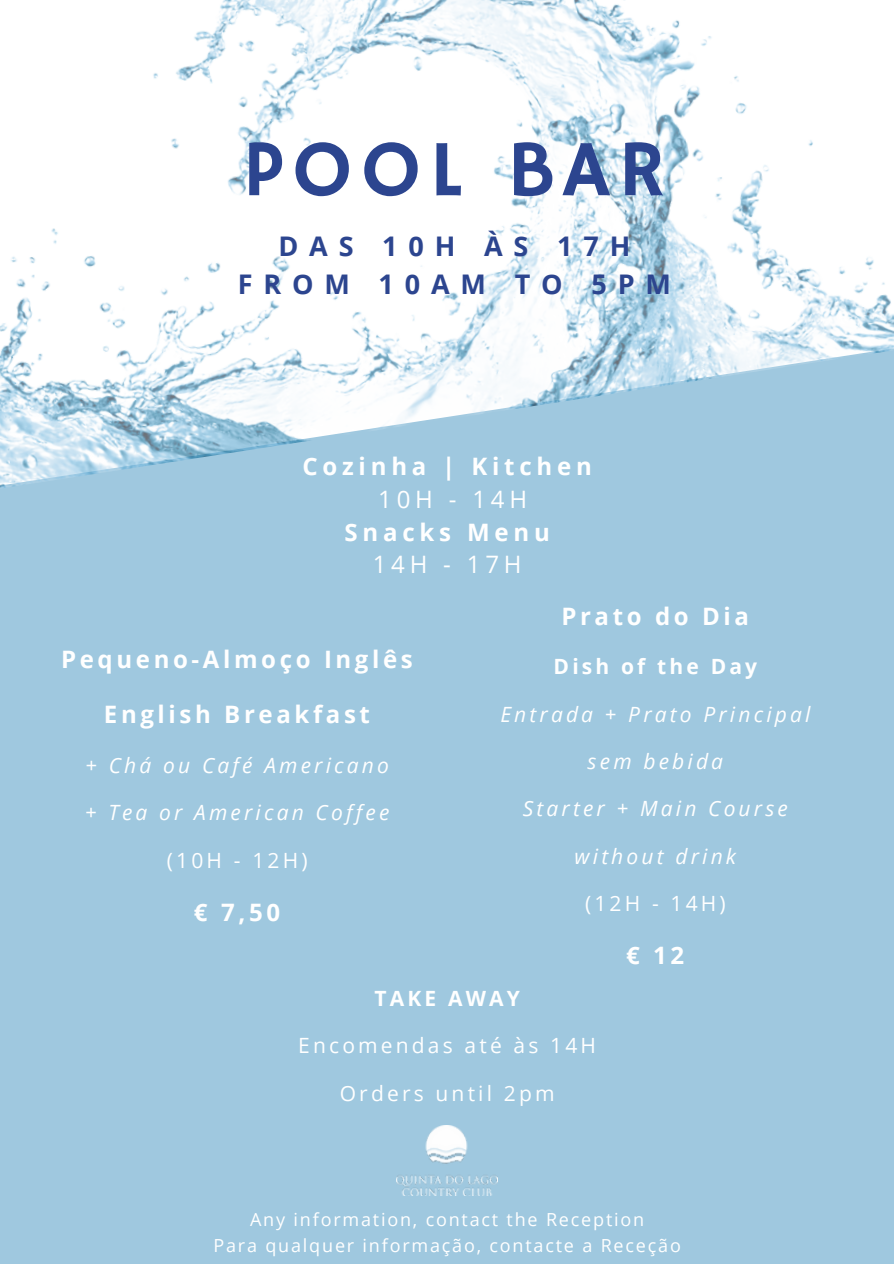
<style>
.page{position:relative;width:894px;height:1264px;background:#fff}
.page>*{position:absolute;margin:0;border:0;box-sizing:border-box;transform-origin:0 0}
.t1{font:79.95px "Hammersmith One";letter-spacing:.11em;color:#2c458f}
.t2{font:700 27px/37.3px "Open Sans";letter-spacing:.4em;color:#2c458f;text-align:center}
.t3{font:700 24px "Open Sans";letter-spacing:.15em;color:#fff}
.t4{font:700 24px "Open Sans";letter-spacing:.2em;color:#fff}
.t5{font:24px "Open Sans";letter-spacing:.2em;color:#fff}
.t6{font:italic 21px "Open Sans";letter-spacing:.15em;color:#fff}
.t7{font:21px "Open Sans";letter-spacing:.15em;color:#fff}
.t8{font:700 21px "Open Sans";letter-spacing:.15em;color:#fff}
.t9{font:18px/25.2px "Open Sans";letter-spacing:.1em;color:#fff;text-align:center}
</style>
<div class="page">
<div style="left:0;top:0;width:893px;height:1263px;background:#9fc8df"></div>
<img style="left:0;top:0;width:893px;height:488px">
<img style="left:396px;top:1125px;width:101px;height:70px">
<h1 class="t1" style="left:243px;top:123px;width:423px">POOL BAR</h1>
<p class="t2" style="left:238px;top:227px;width:434px">DAS 10H ÀS 17H<br>FROM 10AM TO 5PM</p>
<p class="t4" style="left:302px;top:449px;width:291px">Cozinha | Kitchen</p>
<p class="t5" style="left:378px;top:482px;width:150px">10H - 14H</p>
<p class="t4" style="left:344px;top:515px;width:207px">Snacks Menu</p>
<p class="t5" style="left:372px;top:548px;width:150px">14H - 17H</p>
<p class="t3" style="left:561px;top:599px;width:189px">Prato do Dia</p>
<p class="t8" style="left:553px;top:652px;width:205px">Dish of the Day</p>
<p class="t6" style="left:500px;top:699px;width:311px">Entrada + Prato Principal</p>
<p class="t6" style="left:587px;top:746px;width:137px">sem bebida</p>
<p class="t6" style="left:522px;top:794px;width:266px">Starter + Main Course</p>
<p class="t6" style="left:574px;top:841px;width:163px">without drink</p>
<p class="t7" style="left:585px;top:888px;width:142px">(12H - 14H)</p>
<p class="t3" style="left:626px;top:938px;width:60px">€ 12</p>
<p class="t8" style="left:374px;top:983px;width:147px">TAKE AWAY</p>
<p class="t7" style="left:298px;top:1030px;width:299px">Encomendas até às 14H</p>
<p class="t7" style="left:340px;top:1078px;width:216px">Orders until 2pm</p>
<p class="t3" style="left:61px;top:642px;width:353px">Pequeno-Almoço Inglês</p>
<p class="t3" style="left:104px;top:697px;width:267px">English Breakfast</p>
<p class="t6" style="left:85px;top:750px;width:305px">+ Chá ou Café Americano</p>
<p class="t6" style="left:85px;top:797px;width:306px">+ Tea or American Coffee</p>
<p class="t7" style="left:167px;top:845px;width:142px">(10H - 12H)</p>
<p class="t3" style="left:194px;top:894px;width:88px">€ 7,50</p>
<p class="t9" style="left:213px;top:1206px;width:469px">Any information, contact the Reception<br>Para qualquer informação, contacte a Receção</p>
</div>
